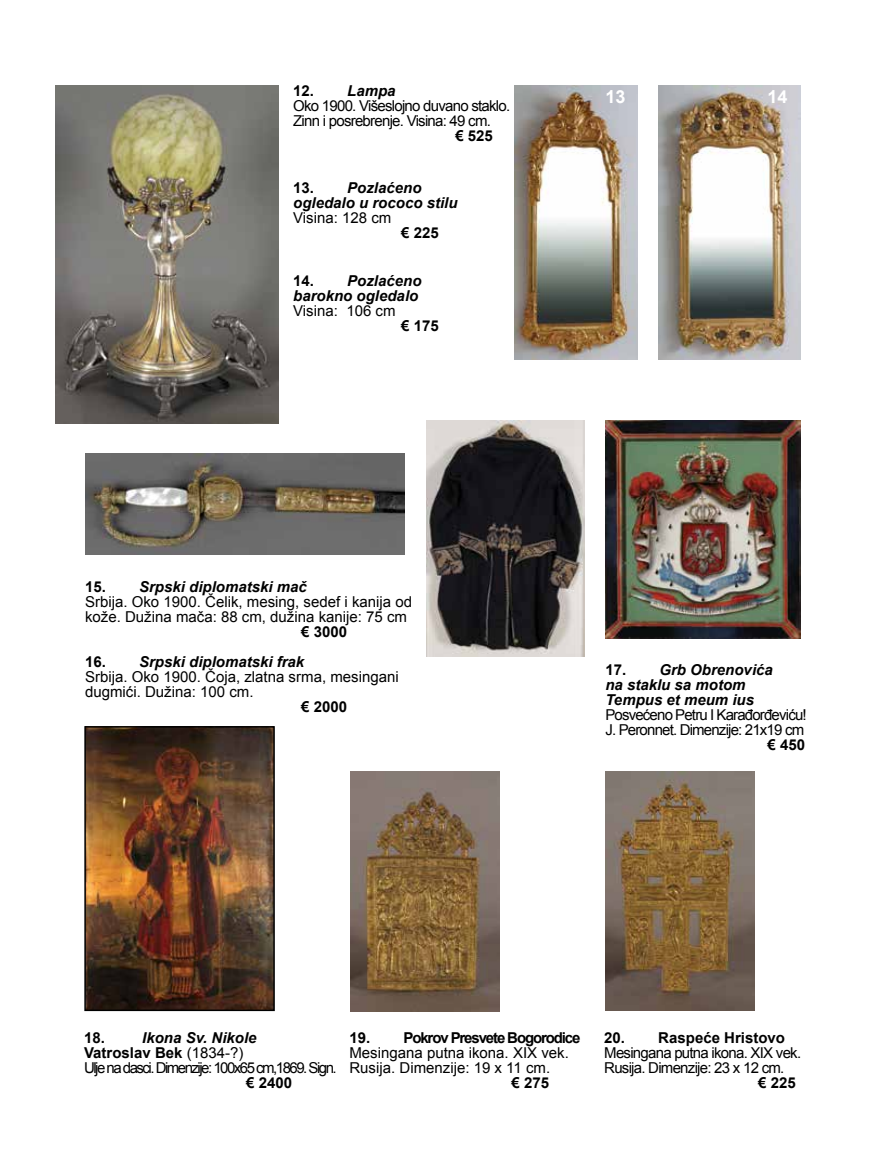
<style>
.page{position:relative;width:885px;height:1174px;background:#fff}
.page>*{position:absolute;margin:0;border:0;box-sizing:border-box;transform-origin:0 0}
.t1{font:700 18px "Arial";color:#fff}
.t2{font:15px/15px "Arial";color:#000}
.t3{font:15px/15px "Arial";letter-spacing:-.05em;color:#000}
.t4{font:italic 700 15px/15px "Arial";color:#000}
.t5{font:15px/15px "Arial";letter-spacing:-.1em;color:#000}
.t6{font:700 15px "Arial";color:#000}
.t7{font:700 15px "Arial";letter-spacing:-.075em;color:#000}
.s1{font-weight:700}
.s2{font-weight:700;font-style:italic}
.s3{font-style:normal}
</style>
<div class="page">
<img style="left:55px;top:85px;width:223px;height:338px">
<img style="left:514px;top:85px;width:123px;height:275px">
<img style="left:658px;top:85px;width:142px;height:275px">
<img style="left:86px;top:453px;width:318px;height:102px">
<img style="left:426px;top:420px;width:158px;height:237px">
<img style="left:605px;top:420px;width:195px;height:218px">
<img style="left:87px;top:729px;width:185px;height:279px">
<div style="left:84px;top:726px;width:191px;height:285px;border:2px solid #000"></div>
<img style="left:350px;top:771px;width:150px;height:240px">
<img style="left:605px;top:771px;width:149px;height:239px">
<p class="t3" style="left:293px;top:83px;width:218px"><span class="s1">12.</span> <span class="s2">Lampa<br></span>Oko 1900. Višeslojno duvano staklo.<br>Zinn i posrebrenje. Visina: 49 cm.</p>
<p class="t6" style="left:455px;top:126px;width:39px">€ 525</p>
<p class="t4" style="left:293px;top:181px;width:166px"><span class="s3">13.</span> Pozlaćeno ogledalo u rococo stilu</p>
<p class="t2" style="left:293px;top:210px;width:100px">Visina: 128 cm</p>
<p class="t6" style="left:401px;top:223px;width:39px">€ 225</p>
<p class="t4" style="left:293px;top:273px;width:130px"><span class="s3">14.</span> Pozlaćeno barokno ogledalo</p>
<p class="t2" style="left:293px;top:303px;width:104px">Visina: 106 cm</p>
<p class="t6" style="left:401px;top:315px;width:39px">€ 175</p>
<p class="t1" style="left:605px;top:85px;width:22px">13</p>
<p class="t1" style="left:767px;top:85px;width:22px">14</p>
<p class="t2" style="left:85px;top:579px;width:328px"><span class="s1">15.</span> <span class="s2">Srpski diplomatski mač<br></span>Srbija. Oko 1900. Čelik, mesing, sedef i kanija od kože. Dužina mača: 88 cm, dužina kanije: 75 cm</p>
<p class="t6" style="left:301px;top:621px;width:47px">€ 3000</p>
<p class="t2" style="left:85px;top:654px;width:315px"><span class="s1">16.</span> <span class="s2">Srpski diplomatski frak<br></span>Srbija. Oko 1900. Čoja, zlatna srma, mesingani dugmići. Dužina: 100 cm.</p>
<p class="t6" style="left:301px;top:696px;width:47px">€ 2000</p>
<p class="t4" style="left:605px;top:663px;width:169px"><span class="s3">17.</span> Grb Obrenovića na staklu sa motom<br>Tempus et meum ius</p>
<p class="t3" style="left:605px;top:707px;width:203px">Posvećeno Petru I Karađorđeviću!<br>J. Peronnet. Dimenzije: 21x19 cm</p>
<p class="t6" style="left:767px;top:735px;width:39px">€ 450</p>
<p class="t5" style="left:84px;top:1030px;width:254px;text-indent:58px"><span class="s2">Ikona Sv. Nikole<br></span><span class="s1">Vatroslav Bek</span> (1834-?)<br>Ulje na dasci. Dimenzije: 100x65 cm,1869. Sign.</p>
<p class="t6" style="left:246px;top:1072px;width:47px">€ 2400</p>
<p class="t6" style="left:84px;top:1027px;width:22px">18.</p>
<p class="t7" style="left:349px;top:1028px;width:232px">19. Pokrov Presvete Bogorodice</p>
<p class="t2" style="left:349px;top:1045px;width:221px">Mesingana putna ikona. XIX vek.<br>Rusija. Dimenzije: 19 x 11 cm.</p>
<p class="t6" style="left:511px;top:1073px;width:39px">€ 275</p>
<p class="t6" style="left:604px;top:1027px;width:182px">20. Raspeće Hristovo</p>
<p class="t3" style="left:604px;top:1045px;width:198px">Mesingana putna ikona. XIX vek.<br>Rusija. Dimenzije: 23 x 12 cm.</p>
<p class="t6" style="left:758px;top:1072px;width:39px">€ 225</p>
</div>
